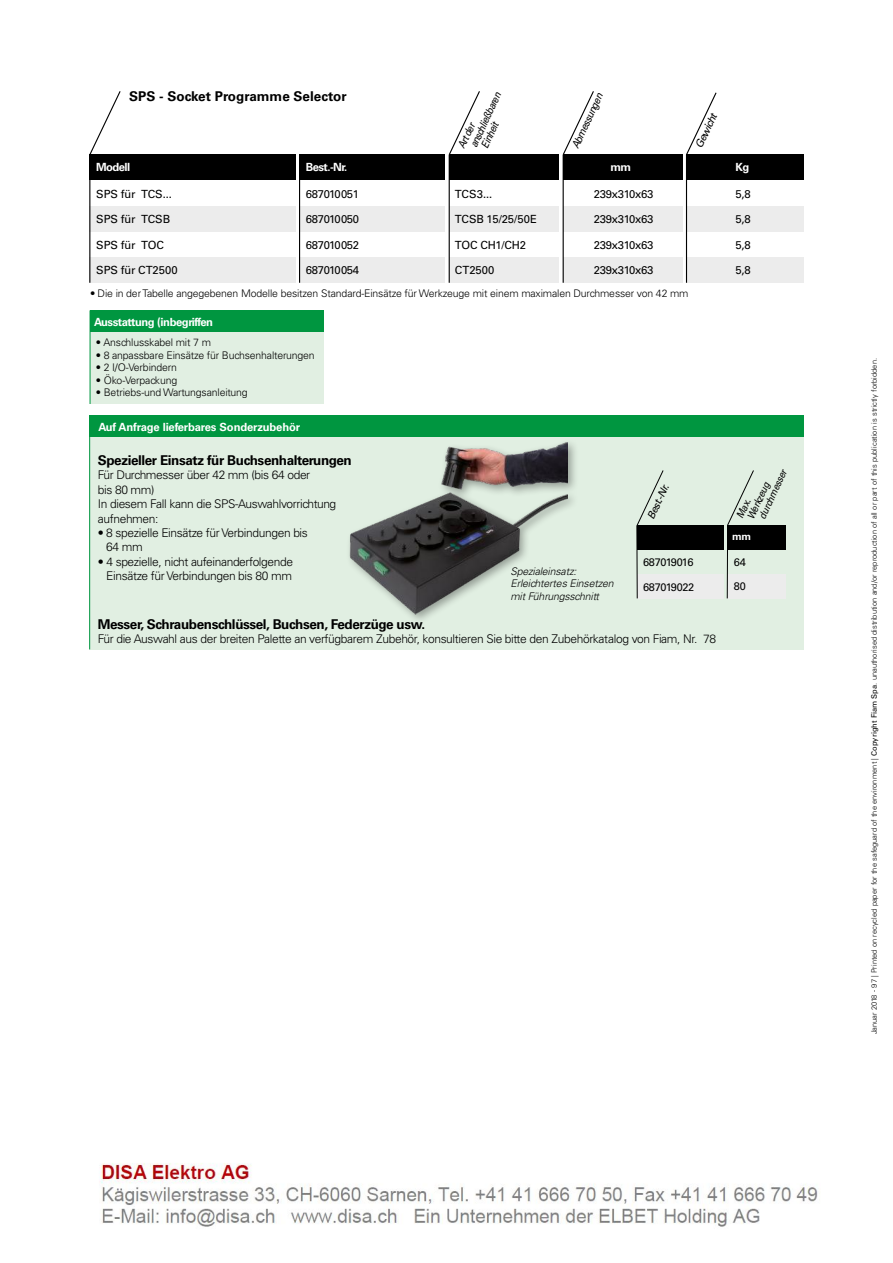
<style>
.page{position:relative;width:893px;height:1263px;background:#fff}
.page>*{position:absolute;margin:0;border:0;box-sizing:border-box;transform-origin:0 0}
.t1{font:700 13.5px "Univers LT Std";letter-spacing:-.03em;color:#000}
.t2{font:700 13.5px "Univers LT Std";color:#000}
.t3{font:300 12px/14.4px "Univers LT Std";letter-spacing:-.03em;color:#000}
.t4{font:11.25px "Univers LT Std";letter-spacing:-.025em;color:#000}
.t5{font:700 11.25px "Univers LT Std";letter-spacing:-.04em;color:#fff}
.t6{font:700 11.25px "Univers LT Std";letter-spacing:-.015em;color:#fff}
.t7{font:11.25px "Univers LT Std";letter-spacing:-.005em;color:#000}
.t8{font:11.25px "Univers LT Std";letter-spacing:.005em;color:#000}
.t9{font:10.95px "Univers LT";letter-spacing:-.025em;color:#000}
.t10{font:300 10.5px "Univers LT Std";letter-spacing:-.015em;color:#000}
.t11{font:italic 300 10.5px/12.6px "Univers LT Std";letter-spacing:-.015em;color:#000}
.t12{font:italic 10.5px/10.5px "Univers LT Std";color:#000;scale:.86 1}
.t13{font:italic 10.5px "Univers LT Std";color:#000;scale:.9 1}
.t14{font:italic 10.5px "Univers LT Std";color:#000}
.t15{font:italic 10.2px "Univers LT";color:#000;scale:.88 1}
.t16{font:italic 10.2px "Univers LT";color:#000}
.t17{font:700 10.2px "Univers LT";color:#fff}
.t18{font:300 7.5px "Univers LT Std";color:#000}
.s1{font-weight:400}
</style>
<div class="page">
<div style="left:90px;top:437px;width:714px;height:212px;background:#e1efe2"></div>
<hr style="left:89px;top:415px;width:1px;height:234px;background:#009640">
<div style="left:89px;top:415px;width:715px;height:22px;background:#009640"></div>
<div style="left:90px;top:332px;width:234px;height:72px;background:#e1efe2"></div>
<div style="left:90px;top:310px;width:234px;height:22px;background:#009640"></div>
<hr style="left:90px;top:310px;width:1px;height:94px;background:#009640">
<div style="left:345px;top:438px;width:234px;height:186px;background:#000;opacity:.34"></div>
<img style="left:347px;top:438px;width:221px;height:178px">
<div style="left:563px;top:257px;width:119px;height:26px;background:#ececec"></div>
<div style="left:686px;top:257px;width:118px;height:26px;background:#ececec"></div>
<div style="left:449px;top:257px;width:110px;height:26px;background:#ececec"></div>
<div style="left:300px;top:257px;width:145px;height:26px;background:#ececec"></div>
<div style="left:90px;top:257px;width:206px;height:26px;background:#ececec"></div>
<div style="left:563px;top:206px;width:119px;height:26px;background:#ececec"></div>
<div style="left:686px;top:206px;width:118px;height:26px;background:#ececec"></div>
<div style="left:449px;top:206px;width:110px;height:26px;background:#ececec"></div>
<div style="left:300px;top:206px;width:145px;height:26px;background:#ececec"></div>
<div style="left:90px;top:206px;width:206px;height:26px;background:#ececec"></div>
<div style="left:563px;top:155px;width:119px;height:25px;background:#000"></div>
<div style="left:686px;top:155px;width:118px;height:25px;background:#000"></div>
<div style="left:449px;top:155px;width:110px;height:25px;background:#000"></div>
<div style="left:300px;top:155px;width:145px;height:25px;background:#000"></div>
<div style="left:90px;top:155px;width:206px;height:25px;background:#000"></div>
<hr style="left:563px;top:155px;width:1px;height:128px;background:#000">
<hr style="left:686px;top:155px;width:1px;height:128px;background:#000">
<hr style="left:449px;top:155px;width:1px;height:128px;background:#000">
<hr style="left:89px;top:155px;width:1px;height:128px;background:#000">
<hr style="left:299px;top:155px;width:1px;height:128px;background:#000">
<svg style="left:89px;top:91px;width:629px;height:65px"></svg>
<div style="left:727px;top:574px;width:58px;height:25px;background:#ececec"></div>
<div style="left:637px;top:574px;width:86px;height:25px;background:#ececec"></div>
<svg style="left:636px;top:470px;width:28px;height:129px"></svg>
<svg style="left:726px;top:470px;width:28px;height:129px"></svg>
<div style="left:727px;top:525px;width:58px;height:25px;background:#000"></div>
<div style="left:637px;top:525px;width:86px;height:25px;background:#000"></div>
<img style="left:101px;top:1163px;width:717px;height:64px">
<p class="t2" style="left:129px;top:88px;width:219px">SPS - Socket Programme Selector</p>
<p class="t12" style="left:470px;top:141px;width:66px;text-indent:-4px;rotate:-65deg">anschließbaren<br>Einheit</p>
<p class="t13" style="left:569px;top:145px;width:68px;rotate:-65deg">Abmessungen</p>
<p class="t12" style="left:456px;top:146px;width:33px;rotate:-65deg">Art der</p>
<p class="t14" style="left:693px;top:145px;width:39px;rotate:-65deg">Gewicht</p>
<p class="t5" style="left:96px;top:160px;width:36px">Modell</p>
<p class="t5" style="left:306px;top:160px;width:43px">Best.-Nr.</p>
<p class="t5" style="left:610px;top:160px;width:22px">mm</p>
<p class="t5" style="left:735px;top:160px;width:15px">Kg</p>
<p class="t7" style="left:96px;top:187px;width:77px">SPS für TCS...</p>
<p class="t7" style="left:96px;top:213px;width:75px">SPS für TCSB</p>
<p class="t4" style="left:96px;top:238px;width:69px">SPS für TOC</p>
<p class="t8" style="left:96px;top:264px;width:83px">SPS für CT2500</p>
<p class="t4" style="left:306px;top:187px;width:55px">687010051</p>
<p class="t4" style="left:306px;top:213px;width:55px">687010050</p>
<p class="t4" style="left:306px;top:238px;width:55px">687010052</p>
<p class="t4" style="left:306px;top:264px;width:55px">687010054</p>
<p class="t4" style="left:455px;top:187px;width:39px">TCS3...</p>
<p class="t4" style="left:455px;top:213px;width:84px">TCSB 15/25/50E</p>
<p class="t7" style="left:455px;top:238px;width:73px">TOC CH1/CH2</p>
<p class="t4" style="left:455px;top:264px;width:41px">CT2500</p>
<p class="t4" style="left:594px;top:187px;width:61px">239x310x63</p>
<p class="t4" style="left:594px;top:213px;width:61px">239x310x63</p>
<p class="t4" style="left:594px;top:238px;width:61px">239x310x63</p>
<p class="t4" style="left:594px;top:264px;width:61px">239x310x63</p>
<p class="t10" style="left:90px;top:287px;width:600px">• Die in derTabelle angegebenen Modelle besitzen Standard-Einsätze für Werkzeuge mit einem maximalen Durchmesser von 42 mm</p>
<p class="t5" style="left:94px;top:315px;width:121px">Ausstattung (inbegriffen</p>
<p class="t10" style="left:96px;top:336px;width:117px">• Anschlusskabel mit 7 m</p>
<p class="t10" style="left:96px;top:348px;width:220px">• 8 anpassbare Einsätze für Buchsenhalterungen</p>
<p class="t10" style="left:96px;top:361px;width:83px">• 2 I/O-Verbindern</p>
<p class="t10" style="left:96px;top:374px;width:83px">• Öko-Verpackung</p>
<p class="t10" style="left:96px;top:386px;width:153px">• Betriebs-und Wartungsanleitung</p>
<p class="t6" style="left:99px;top:420px;width:203px">Auf Anfrage lieferbares Sonderzubehör</p>
<p class="t1" style="left:98px;top:452px;width:256px">Spezieller Einsatz für Buchsenhalterungen</p>
<p class="t3" style="left:98px;top:468px;width:240px">Für Durchmesser über 42 mm (bis 64 oder<br>bis 80 mm)<br>In diesem Fall kann die SPS-Auswahlvorrichtung aufnehmen:</p>
<p class="t3" style="left:106px;top:526px;width:203px;text-indent:-9px">• 8 spezielle Einsätze für Verbindungen bis<br>64 mm</p>
<p class="t3" style="left:98px;top:554px;width:197px;text-align:right">• 4 spezielle, nicht aufeinanderfolgende<br>Einsätze für Verbindungen bis 80 mm</p>
<p class="t1" style="left:98px;top:616px;width:329px">Messer, Schraubenschlüssel, Buchsen, Federzüge usw.</p>
<p class="t3" style="left:98px;top:632px;width:620px">Für die Auswahl aus der breiten Palette an verfügbarem Zubehör, konsultieren Sie bitte den Zubehörkatalog von Fiam, Nr. 78</p>
<p class="t16" style="left:645px;top:516px;width:39px;rotate:-65deg">Best.-Nr.</p>
<p class="t9" style="left:643px;top:556px;width:52px">687019016</p>
<p class="t9" style="left:643px;top:581px;width:53px">687019022</p>
<p class="t11" style="left:510px;top:565px;width:105px">Spezialeinsatz:<br>Erleichtertes Einsetzen mit Führungsschnitt</p>
<p class="t4" style="left:736px;top:187px;width:17px">5,8</p>
<p class="t4" style="left:736px;top:213px;width:17px">5,8</p>
<p class="t4" style="left:736px;top:238px;width:17px">5,8</p>
<p class="t4" style="left:736px;top:264px;width:17px">5,8</p>
<p class="t15" style="left:756px;top:515px;width:61px;rotate:-65deg">durchmesser</p>
<p class="t15" style="left:745px;top:516px;width:47px;rotate:-65deg">Werkzeug</p>
<p class="t15" style="left:734px;top:515px;width:25px;rotate:-65deg">Max.</p>
<p class="t17" style="left:732px;top:531px;width:20px">mm</p>
<p class="t9" style="left:734px;top:555px;width:14px">64</p>
<p class="t9" style="left:734px;top:580px;width:14px">80</p>
<p class="t18" style="left:869px;top:1034px;width:678px;rotate:-90deg">Januar 2018 - 97 | Printed on recycled paper for the safeguard of the environment | <span class="s1">Copyright Fiam Spa</span>. unauthorised distribution and/or reproduction of all or part of this publication is strictly forbidden.</p>
</div>
